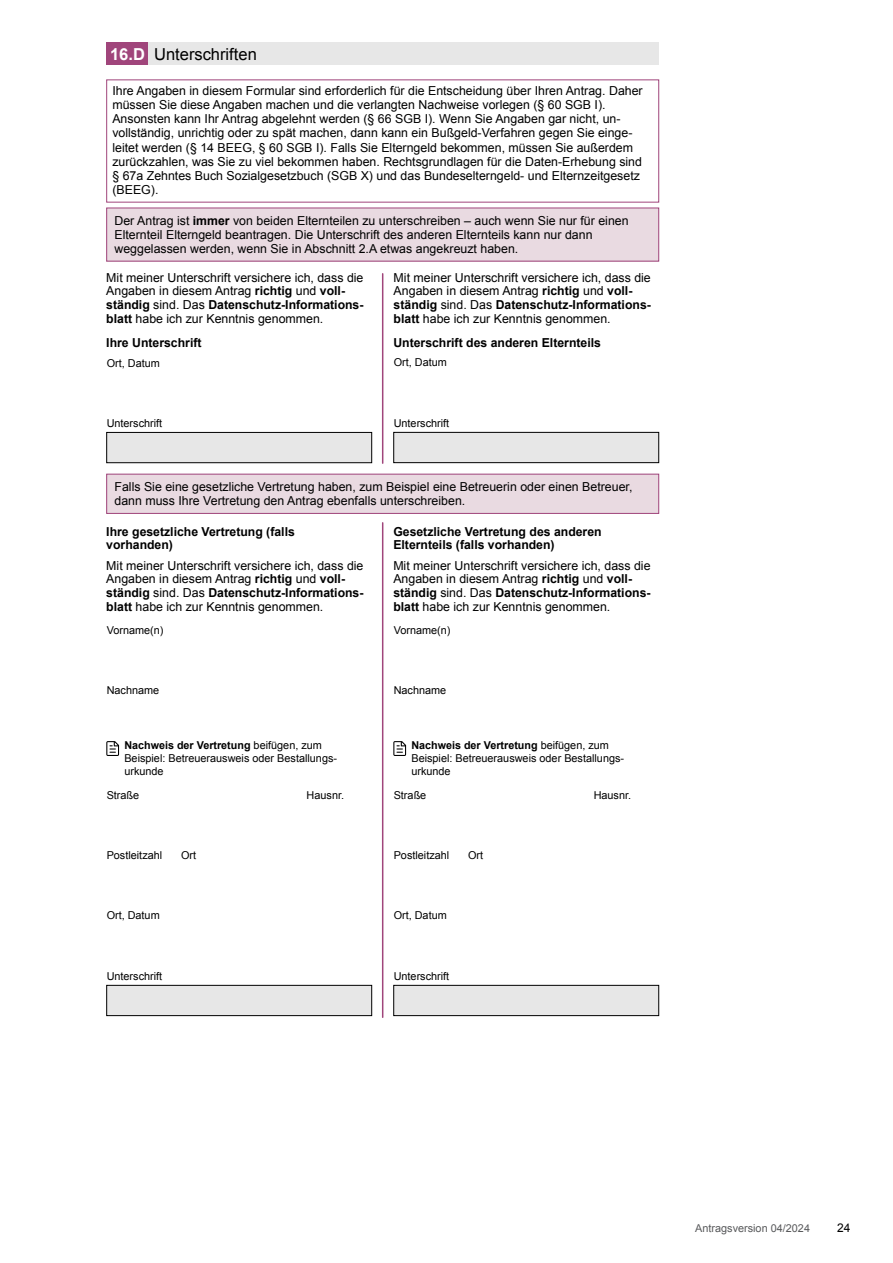
<style>
.page{position:relative;width:893px;height:1263px;background:#fff}
.page>*{position:absolute;margin:0;border:0;box-sizing:border-box;transform-origin:0 0}
.Headline_3_Titel{font:16.5px "Arial";color:#000}
.Headline_3_Nummerierung{font:700 16.5px "Arial";color:#fff}
.p-Infobox{font:12.3px/14.2px "Arial";color:#000}
.p-Absatz{font:12.3px/13.6px "Arial";color:#000}
.p-Absatz-2{font:700 12.3px "Arial";color:#000}
.Headline_4{font:700 12.3px/13.6px "Arial";color:#000}
.t1{font:12px "Arial";color:#000}
.Label_Textfeld{font:10.8px "Arial";color:#000}
.p-Dokumenthinweis{font:10.8px/13px "Arial";color:#000}
.p-Dokumenthinweis-2{font:700 10.8px "Arial";color:#000}
.t2{font:10.8px "Arial";color:#58595b}
.s1{font-weight:700}
.s2{font-weight:400}
</style>
<div class="page">
<div style="left:106px;top:43px;width:43px;height:22px;background:#a0457b"></div>
<div style="left:149px;top:43px;width:510px;height:22px;background:#e7e7e7"></div>
<div style="left:106px;top:432px;width:266px;height:31px;background:#e7e7e7;border:1px solid #000"></div>
<div style="left:393px;top:432px;width:266px;height:31px;background:#e7e7e7;border:1px solid #000"></div>
<div style="left:107px;top:208px;width:552px;height:53px;background:#e9dae1"></div>
<div style="left:107px;top:474px;width:552px;height:39px;background:#e9dae1"></div>
<div style="left:106px;top:474px;width:553px;height:40px;border:1px solid #a0457b"></div>
<div style="left:393px;top:985px;width:266px;height:31px;background:#e7e7e7;border:1px solid #000"></div>
<svg style="left:106px;top:741px;width:13px;height:15px"></svg>
<div style="left:106px;top:985px;width:266px;height:31px;background:#e7e7e7;border:1px solid #000"></div>
<hr style="left:382px;top:523px;width:1px;height:494px;background:#a0457b">
<hr style="left:382px;top:274px;width:1px;height:189px;background:#a0457b">
<svg style="left:393px;top:741px;width:13px;height:15px"></svg>
<h3 class="Headline_3_Nummerierung" style="left:110px;top:43px;width:36px">16.D</h3>
<h3 class="Headline_3_Titel" style="left:154px;top:43px;width:104px">Unterschriften</h3>
<p class="p-Infobox" style="left:112px;top:83px;width:532px">Ihre Angaben in diesem Formular sind erforderlich für die Entscheidung über Ihren Antrag. Daher müssen Sie diese Angaben machen und die verlangten Nachweise vorlegen (§ 60 SGB I).<br>Ansonsten kann Ihr Antrag abgelehnt werden (§ 66 SGB I). Wenn Sie Angaben gar nicht, un&shy;vollständig, unrichtig oder zu spät machen, dann kann ein Bußgeld-Verfahren gegen Sie einge&shy;leitet werden (§ 14 BEEG, § 60 SGB I). Falls Sie Elterngeld bekommen, müssen Sie außerdem zurückzahlen, was Sie zu viel bekommen haben. Rechtsgrundlagen für die Daten-Erhebung sind § 67a Zehntes Buch Sozialgesetzbuch (SGB X) und das Bundeselterngeld- und Elternzeitgesetz (BEEG).</p>
<p class="p-Infobox" style="left:114px;top:213px;width:516px">Der Antrag ist <span class="s1">immer</span> von beiden Elternteilen zu unterschreiben – auch wenn Sie nur für einen<br>Elternteil Elterngeld beantragen. Die Unterschrift des anderen Elternteils kann nur dann weggelassen werden, wenn Sie in Abschnitt 2.A etwas angekreuzt haben.</p>
<p class="p-Absatz" style="left:106px;top:271px;width:259px">Mit meiner Unterschrift versichere ich, dass die<br>Angaben in diesem Antrag <span class="s1">richtig</span> und <span class="s1">voll-</span></p>
<p class="p-Absatz-2" style="left:106px;top:297px;width:259px">ständig <span class="s2">sind. Das</span> Datenschutz-Informations-</p>
<p class="p-Absatz" style="left:106px;top:312px;width:219px"><span class="s1">blatt</span> habe ich zur Kenntnis genommen.</p>
<p class="p-Absatz" style="left:394px;top:271px;width:259px">Mit meiner Unterschrift versichere ich, dass die<br>Angaben in diesem Antrag <span class="s1">richtig</span> und <span class="s1">voll-</span></p>
<p class="p-Absatz-2" style="left:394px;top:297px;width:259px">ständig <span class="s2">sind. Das</span> Datenschutz-Informations-</p>
<p class="p-Absatz" style="left:394px;top:312px;width:219px"><span class="s1">blatt</span> habe ich zur Kenntnis genommen.</p>
<p class="Headline_4" style="left:106px;top:336px;width:97px">Ihre Unterschrift</p>
<p class="Headline_4" style="left:393px;top:336px;width:209px">Unterschrift des anderen Elternteils</p>
<p class="Label_Textfeld" style="left:107px;top:356px;width:55px">Ort, Datum</p>
<p class="Label_Textfeld" style="left:394px;top:356px;width:55px">Ort, Datum</p>
<p class="Label_Textfeld" style="left:107px;top:416px;width:57px">Unterschrift</p>
<p class="Label_Textfeld" style="left:394px;top:416px;width:57px">Unterschrift</p>
<p class="p-Infobox" style="left:114px;top:480px;width:520px">Falls Sie eine gesetzliche Vertretung haben, zum Beispiel eine Betreuerin oder einen Betreuer, dann muss Ihre Vertretung den Antrag ebenfalls unterschreiben.</p>
<p class="Headline_4" style="left:106px;top:525px;width:190px">Ihre gesetzliche Vertretung (falls</p>
<p class="Headline_4" style="left:106px;top:539px;width:68px">vorhanden)</p>
<p class="Headline_4" style="left:393px;top:525px;width:210px">Gesetzliche Vertretung des anderen<br>Elternteils (falls vorhanden)</p>
<p class="p-Absatz" style="left:106px;top:558px;width:259px">Mit meiner Unterschrift versichere ich, dass die<br>Angaben in diesem Antrag <span class="s1">richtig</span> und <span class="s1">voll-</span></p>
<p class="p-Absatz-2" style="left:106px;top:584px;width:259px">ständig <span class="s2">sind. Das</span> Datenschutz-Informations-</p>
<p class="p-Absatz" style="left:106px;top:600px;width:219px"><span class="s1">blatt</span> habe ich zur Kenntnis genommen.</p>
<p class="p-Absatz" style="left:393px;top:558px;width:259px">Mit meiner Unterschrift versichere ich, dass die<br>Angaben in diesem Antrag <span class="s1">richtig</span> und <span class="s1">voll-</span></p>
<p class="p-Absatz-2" style="left:393px;top:584px;width:259px">ständig <span class="s2">sind. Das</span> Datenschutz-Informations-</p>
<p class="p-Absatz" style="left:393px;top:600px;width:219px"><span class="s1">blatt</span> habe ich zur Kenntnis genommen.</p>
<p class="Label_Textfeld" style="left:107px;top:623px;width:58px">Vorname(n)</p>
<p class="Label_Textfeld" style="left:394px;top:623px;width:58px">Vorname(n)</p>
<p class="Label_Textfeld" style="left:107px;top:683px;width:54px">Nachname</p>
<p class="Label_Textfeld" style="left:394px;top:683px;width:54px">Nachname</p>
<p class="p-Dokumenthinweis-2" style="left:124px;top:738px;width:199px">Nachweis der Vertretung <span class="s2">beifügen, zum</span></p>
<p class="p-Dokumenthinweis" style="left:124px;top:752px;width:214px">Beispiel: Betreuerausweis oder Bestallungs&shy;urkunde</p>
<p class="p-Dokumenthinweis-2" style="left:411px;top:738px;width:199px">Nachweis der Vertretung <span class="s2">beifügen, zum</span></p>
<p class="p-Dokumenthinweis" style="left:411px;top:752px;width:214px">Beispiel: Betreuerausweis oder Bestallungs&shy;urkunde</p>
<p class="Label_Textfeld" style="left:107px;top:788px;width:34px">Straße</p>
<p class="Label_Textfeld" style="left:307px;top:788px;width:39px">Hausnr.</p>
<p class="Label_Textfeld" style="left:394px;top:788px;width:34px">Straße</p>
<p class="Label_Textfeld" style="left:594px;top:788px;width:39px">Hausnr.</p>
<p class="Label_Textfeld" style="left:107px;top:848px;width:57px">Postleitzahl</p>
<p class="Label_Textfeld" style="left:181px;top:848px;width:17px">Ort</p>
<p class="Label_Textfeld" style="left:394px;top:848px;width:57px">Postleitzahl</p>
<p class="Label_Textfeld" style="left:468px;top:848px;width:17px">Ort</p>
<p class="Label_Textfeld" style="left:107px;top:908px;width:55px">Ort, Datum</p>
<p class="Label_Textfeld" style="left:394px;top:908px;width:55px">Ort, Datum</p>
<p class="Label_Textfeld" style="left:107px;top:969px;width:57px">Unterschrift</p>
<p class="Label_Textfeld" style="left:394px;top:969px;width:57px">Unterschrift</p>
<p class="t2" style="left:695px;top:1221px;width:116px">Antragsversion 04/2024</p>
<p class="t1" style="left:837px;top:1220px;width:15px">24</p>
</div>
